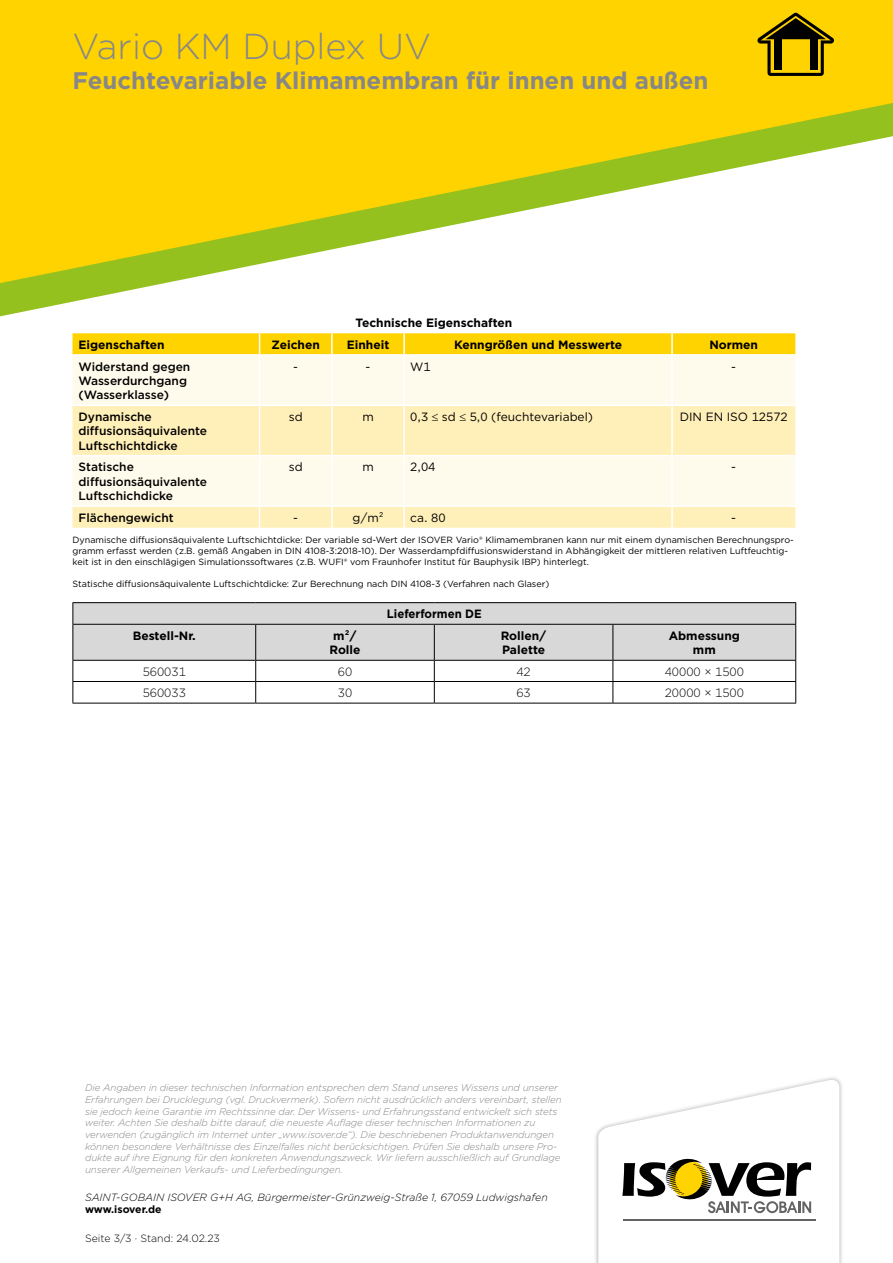
<style>
.page{position:relative;width:893px;height:1263px;background:#fff}
.page>*{position:absolute;margin:0;border:0;box-sizing:border-box;transform-origin:0 0}
.t1{font:300 36px "Gotham";color:#878787}
.t2{font:700 24px "Gotham";color:#878787}
.t3{font:500 12px/14.4px "Gotham";color:#000}
.t4{font:700 12px/14.4px "Gotham";color:#000;text-align:center}
.t5{font:12px "Gotham";color:#000}
.t6{font:300 12px "Gotham";color:#000}
.t7{font:700 12px "Gotham";color:#000;scale:.95 1}
.t8{font:italic 300 10.5px "Gotham";color:#000}
.t9{font:300 10.5px "Gotham";color:#000}
.t10{font:700 10.5px "Gotham";letter-spacing:-.005em;color:#000}
.t11{font:italic 300 9.75px/11.7px "Gotham";letter-spacing:-.01em;color:#878787}
.t12{font:9px/10.8px "Gotham";color:#000}
</style>
<div class="page">
<div style="left:594px;top:1075px;width:250px;height:188px;background:#000;opacity:.3"></div>
<svg style="left:598px;top:1078px;width:241px;height:185px"></svg>
<svg style="left:0;top:283px;width:165px;height:33px"></svg>
<div style="left:73px;top:356px;width:722px;height:49px;background:#fffbec"></div>
<svg style="left:72px;top:406px;width:723px;height:122px;background:#fff4ce"></svg>
<div style="left:72px;top:333px;width:723px;height:21px;background:#ffd300"></div>
<hr style="left:331px;top:333px;width:2px;height:21px;background:#fff">
<hr style="left:403px;top:333px;width:2px;height:21px;background:#fff">
<hr style="left:671px;top:333px;width:2px;height:21px;background:#fff">
<hr style="left:259px;top:356px;width:1px;height:49px;background:#fff">
<hr style="left:331px;top:356px;width:2px;height:49px;background:#fff">
<hr style="left:403px;top:356px;width:2px;height:49px;background:#fff">
<hr style="left:671px;top:356px;width:2px;height:49px;background:#fff">
<hr style="left:259px;top:406px;width:1px;height:49px;background:#fff">
<hr style="left:331px;top:406px;width:2px;height:49px;background:#fff">
<hr style="left:403px;top:406px;width:2px;height:49px;background:#fff">
<hr style="left:671px;top:406px;width:2px;height:49px;background:#fff">
<hr style="left:72px;top:455px;width:188px;height:1px;background:#fff">
<hr style="left:260px;top:455px;width:72px;height:1px;background:#fff">
<hr style="left:259px;top:456px;width:1px;height:49px;background:#fff">
<hr style="left:332px;top:455px;width:72px;height:1px;background:#fff">
<hr style="left:331px;top:456px;width:2px;height:49px;background:#fff">
<hr style="left:404px;top:455px;width:268px;height:1px;background:#fff">
<hr style="left:403px;top:456px;width:2px;height:49px;background:#fff">
<hr style="left:672px;top:455px;width:123px;height:1px;background:#fff">
<hr style="left:671px;top:456px;width:2px;height:49px;background:#fff">
<hr style="left:72px;top:505px;width:188px;height:2px;background:#fff">
<hr style="left:260px;top:505px;width:72px;height:2px;background:#fff">
<svg style="left:259px;top:507px;width:1px;height:21px"></svg>
<hr style="left:332px;top:505px;width:72px;height:2px;background:#fff">
<hr style="left:331px;top:507px;width:2px;height:21px;background:#fff">
<hr style="left:404px;top:505px;width:268px;height:2px;background:#fff">
<hr style="left:403px;top:507px;width:2px;height:21px;background:#fff">
<hr style="left:672px;top:505px;width:123px;height:2px;background:#fff">
<hr style="left:671px;top:507px;width:2px;height:21px;background:#fff">
<hr style="left:72px;top:703px;width:184px;height:1px;background:#000">
<hr style="left:256px;top:703px;width:178px;height:1px;background:#000">
<hr style="left:434px;top:703px;width:179px;height:1px;background:#000">
<hr style="left:613px;top:703px;width:183px;height:1px;background:#000">
<hr style="left:72px;top:602px;width:184px;height:1px;background:#000">
<hr style="left:256px;top:602px;width:178px;height:1px;background:#000">
<hr style="left:434px;top:602px;width:179px;height:1px;background:#000">
<hr style="left:613px;top:602px;width:183px;height:1px;background:#000">
<svg style="left:72px;top:603px;width:724px;height:100px"></svg>
<hr style="left:72px;top:624px;width:184px;height:1px;background:#000">
<hr style="left:72px;top:625px;width:1px;height:35px;background:#000">
<hr style="left:72px;top:660px;width:184px;height:1px;background:#000">
<hr style="left:256px;top:624px;width:178px;height:1px;background:#000">
<hr style="left:255px;top:625px;width:1px;height:35px;background:#000">
<hr style="left:256px;top:660px;width:178px;height:1px;background:#000">
<hr style="left:434px;top:624px;width:179px;height:1px;background:#000">
<hr style="left:434px;top:625px;width:1px;height:35px;background:#000">
<hr style="left:434px;top:660px;width:179px;height:1px;background:#000">
<hr style="left:613px;top:624px;width:183px;height:1px;background:#000">
<hr style="left:612px;top:625px;width:1px;height:35px;background:#000">
<hr style="left:795px;top:625px;width:1px;height:35px;background:#000">
<hr style="left:613px;top:660px;width:183px;height:1px;background:#000">
<svg style="left:0;top:0;width:893px;height:283px;fill:#ffd300"></svg>
<svg style="left:757px;top:13px;width:77px;height:63px;background:#ad8f00"></svg>
<div style="left:774px;top:39px;width:7px;height:31px;background:#000"></div>
<div style="left:810px;top:39px;width:7px;height:31px;background:#000"></div>
<h1 class="t1" style="left:72px;top:23px;width:360px">Vario KM Duplex UV</h1>
<h2 class="t2" style="left:72px;top:64px;width:637px">Feuchtevariable Klimamembran für innen und außen</h2>
<p class="t4" style="left:355px;top:316px;width:158px">Technische Eigenschaften</p>
<p class="t4" style="left:78px;top:337px;width:88px">Eigenschaften</p>
<p class="t4" style="left:272px;top:337px;width:50px">Zeichen</p>
<p class="t4" style="left:347px;top:337px;width:44px">Einheit</p>
<p class="t4" style="left:454px;top:337px;width:170px">Kenngrößen und Messwerte</p>
<p class="t4" style="left:709px;top:337px;width:50px">Normen</p>
<p class="t3" style="left:78px;top:359px;width:113px">Widerstand gegen<br>Wasserdurchgang (Wasserklasse)</p>
<p class="t5" style="left:293px;top:359px;width:6px">-</p>
<p class="t5" style="left:366px;top:359px;width:6px">-</p>
<p class="t5" style="left:410px;top:359px;width:22px">W1</p>
<p class="t5" style="left:731px;top:359px;width:6px">-</p>
<p class="t3" style="left:79px;top:409px;width:130px">Dynamische diffusionsäquivalente<br>Luftschichtdicke</p>
<p class="t5" style="left:289px;top:409px;width:15px">sd</p>
<p class="t5" style="left:362px;top:409px;width:13px">m</p>
<p class="t5" style="left:410px;top:409px;width:184px">0,3 ≤ sd ≤ 5,0 (feuchtevariabel)</p>
<p class="t5" style="left:680px;top:409px;width:110px">DIN EN ISO 12572</p>
<p class="t3" style="left:79px;top:460px;width:130px">Statische diffusionsäquivalente<br>Luftschichdicke</p>
<p class="t5" style="left:289px;top:459px;width:15px">sd</p>
<p class="t5" style="left:362px;top:459px;width:13px">m</p>
<p class="t5" style="left:410px;top:459px;width:27px">2,04</p>
<p class="t5" style="left:731px;top:459px;width:6px">-</p>
<p class="t3" style="left:79px;top:510px;width:97px">Flächengewicht</p>
<p class="t5" style="left:293px;top:510px;width:6px">-</p>
<p class="t5" style="left:353px;top:510px;width:32px">g/m²</p>
<p class="t5" style="left:410px;top:510px;width:37px">ca. 80</p>
<p class="t5" style="left:731px;top:510px;width:6px">-</p>
<p class="t12" style="left:72px;top:534px;width:723px">Dynamische diffusionsäquivalente Luftschichtdicke: Der variable sd-Wert der ISOVER Vario® Klimamembranen kann nur mit einem dynamischen Berechnungspro&shy;gramm erfasst werden (z.B. gemäß Angaben in DIN 4108-3:2018-10). Der Wasserdampfdiffusionswiderstand in Abhängigkeit der mittleren relativen Luftfeuchtig&shy;keit ist in den einschlägigen Simulationssoftwares (z.B. WUFI® vom Fraunhofer Institut für Bauphysik IBP) hinterlegt.</p>
<p class="t12" style="left:72px;top:578px;width:478px">Statische diffusionsäquivalente Luftschichtdicke: Zur Berechnung nach DIN 4108-3 (Verfahren nach Glaser)</p>
<p class="t7" style="left:387px;top:606px;width:101px">Lieferformen DE</p>
<p class="t4" style="left:133px;top:628px;width:65px">Bestell-Nr.</p>
<p class="t4" style="left:329px;top:628px;width:33px">m²/<br>Rolle</p>
<p class="t4" style="left:501px;top:628px;width:47px;text-align:left">Rollen/<br>Palette</p>
<p class="t4" style="left:669px;top:628px;width:73px">Abmessung mm</p>
<p class="t6" style="left:143px;top:664px;width:45px">560031</p>
<p class="t6" style="left:338px;top:664px;width:16px">60</p>
<p class="t6" style="left:516px;top:664px;width:16px">42</p>
<p class="t6" style="left:665px;top:664px;width:81px">40000 × 1500</p>
<p class="t6" style="left:143px;top:685px;width:45px">560033</p>
<p class="t6" style="left:338px;top:685px;width:16px">30</p>
<p class="t6" style="left:516px;top:685px;width:16px">63</p>
<p class="t6" style="left:665px;top:685px;width:81px">20000 × 1500</p>
<p class="t11" style="left:85px;top:1081px;width:478px">Die Angaben in dieser technischen Information entsprechen dem Stand unseres Wissens und unserer Erfahrungen bei Drucklegung (vgl. Druckvermerk). Sofern nicht ausdrücklich anders vereinbart, stellen sie jedoch keine Garantie im Rechtssinne dar. Der Wissens- und Erfahrungsstand entwickelt sich stets weiter. Achten Sie deshalb bitte darauf, die neueste Auflage dieser technischen Informationen zu verwenden (zugänglich im Internet unter „www.isover.de“). Die beschriebenen Produktanwendungen können besondere Verhältnisse des Einzelfalles nicht berücksichtigen. Prüfen Sie deshalb unsere Pro&shy;dukte auf ihre Eignung für den konkreten Anwendungszweck. Wir liefern ausschließlich auf Grundlage unserer Allgemeinen Verkaufs- und Lieferbedingungen.</p>
<p class="t8" style="left:85px;top:1190px;width:464px">SAINT-GOBAIN ISOVER G+H AG, Bürgermeister-Grünzweig-Straße 1, 67059 Ludwigshafen</p>
<p class="t9" style="left:85px;top:1231px;width:136px">Seite 3/3 · Stand: 24.02.23</p>
<p class="t10" style="left:85px;top:1202px;width:78px">www.isover.de</p>
</div>
